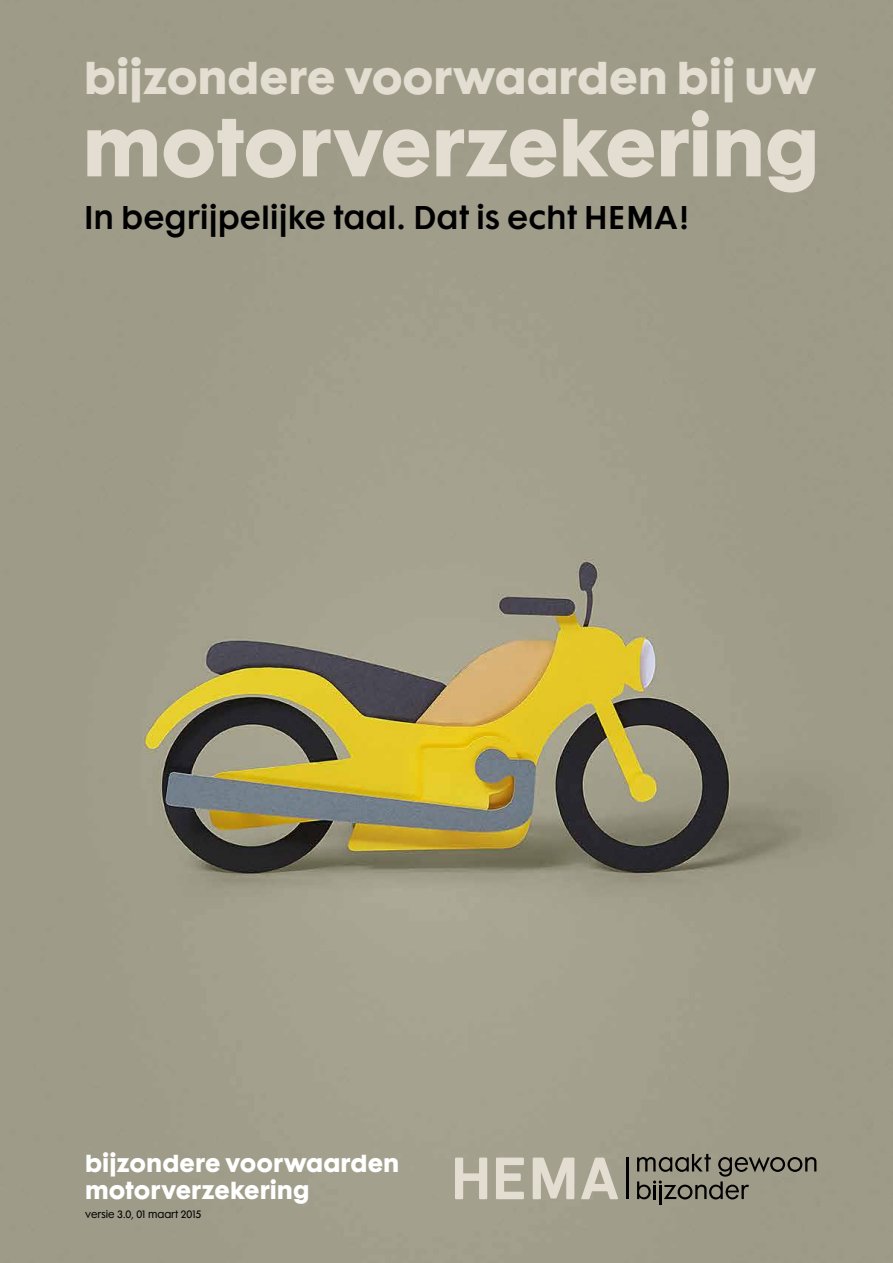
<style>
.page{position:relative;width:893px;height:1263px;background:#fff}
.page>*{position:absolute;margin:0;border:0;box-sizing:border-box;transform-origin:0 0}
.t1{font:700 75px "Futura HEMA Pro OT";letter-spacing:-.01em;color:#e3ded1}
.t2{font:700 42px "Futura HEMA Pro OT";color:#e3ded1}
.t3{font:600 30px "Futura HEMA Pro OT";letter-spacing:-.005em;color:#000}
.t4{font:700 22.5px/27px "Futura HEMA Pro OT";letter-spacing:.005em;color:#fff}
.t5{font:9.75px "Futura HEMA Pro OT";color:#000}
</style>
<div class="page">
<img style="left:0;top:0;width:893px;height:1263px">
<svg style="left:455px;top:1157px;width:32px;height:42px"></svg>
<svg style="left:496px;top:1157px;width:28px;height:42px"></svg>
<svg style="left:581px;top:1157px;width:37px;height:42px;background:#c0bcac"></svg>
<svg style="left:533px;top:1157px;width:41px;height:42px;background:#cdc9ba"></svg>
<hr style="left:659px;top:1185px;width:2px;height:20px;background:#000">
<svg style="left:637px;top:1154px;width:179px;height:45px;background:#7d7b6c"></svg>
<hr style="left:626px;top:1157px;width:2px;height:42px;background:#000">
<h2 class="t2" style="left:84px;top:50px;width:734px">bijzondere voorwaarden bij uw</h2>
<h1 class="t1" style="left:82px;top:99px;width:739px">motorverzekering</h1>
<h3 class="t3" style="left:84px;top:199px;width:607px">In begrijpelijke taal. Dat is echt HEMA!</h3>
<p class="t4" style="left:85px;top:1150px;width:316px">bijzondere voorwaarden motorverzekering</p>
<p class="t5" style="left:85px;top:1209px;width:118px">VERSIE 3.0, 01 MAART 2015</p>
</div>
